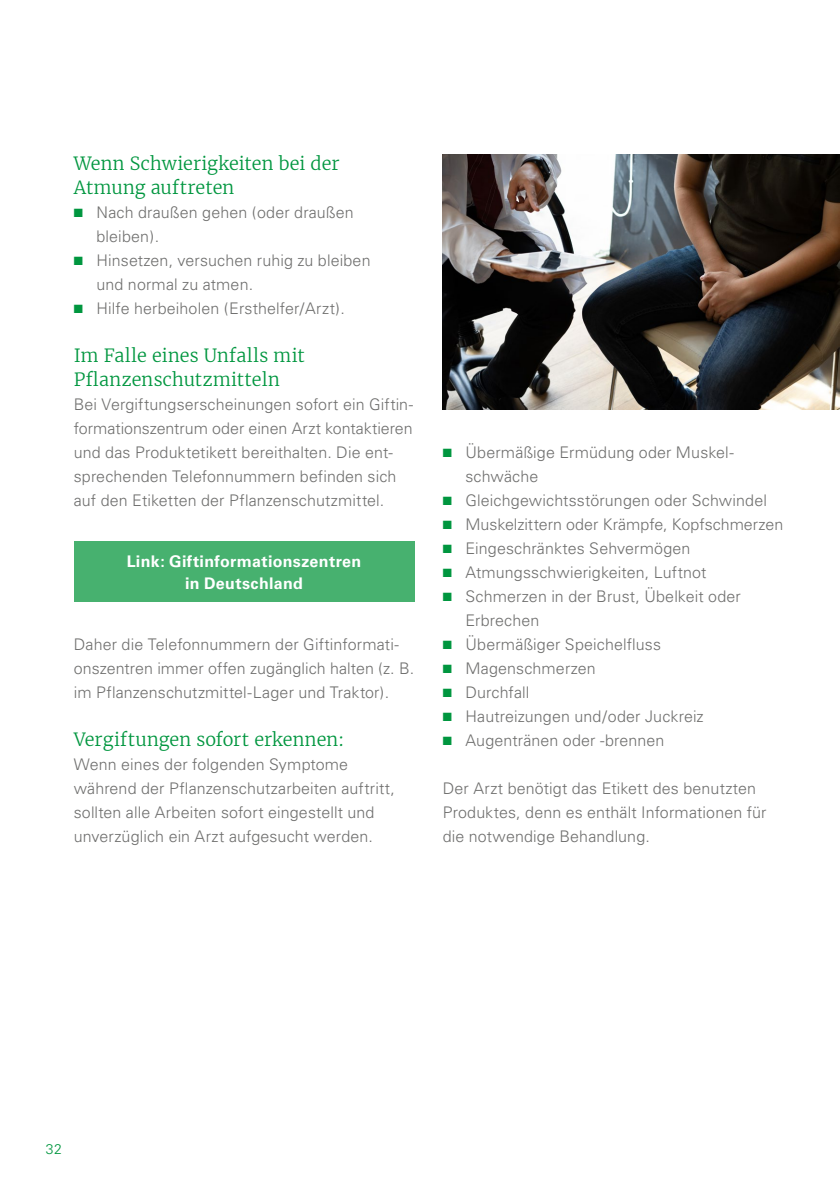
<style>
.page{position:relative;width:840px;height:1191px;background:#fff}
.page>*{position:absolute;margin:0;border:0;box-sizing:border-box;transform-origin:0 0}
.t1{font:300 18px/24px "Merriweather";letter-spacing:.005em;color:#00963f}
.t2{font:300 16px/24px "Univers";letter-spacing:.01em;color:#6f6f6e}
.t3{font:700 16px/22px "Univers";letter-spacing:.02em;color:#fff;text-align:center}
.t4{font:300 14px "Univers";color:#00963f}
.s1{color:#00963f}
</style>
<div class="page">
<img style="left:442px;top:154px;width:397px;height:256px">
<div style="left:74px;top:541px;width:340px;height:61px;background:#47b16f"></div>
<p class="t1" style="left:74px;top:151px;width:267px">Wenn Schwierigkeiten bei der<br>Atmung auftreten</p>
<p class="t2" style="left:96px;top:200px;width:259px;text-indent:-23px"><span class="s1">■</span> Nach draußen gehen (oder draußen bleiben).</p>
<p class="t2" style="left:96px;top:248px;width:275px;text-indent:-23px"><span class="s1">■</span> Hinsetzen, versuchen ruhig zu bleiben und normal zu atmen.</p>
<p class="t2" style="left:74px;top:296px;width:272px"><span class="s1">■</span> Hilfe herbeiholen (Ersthelfer/Arzt).</p>
<p class="t1" style="left:74px;top:343px;width:232px">Im Falle eines Unfalls mit<br>Pflanzenschutzmitteln</p>
<p class="t2" style="left:74px;top:392px;width:341px">Bei Vergiftungserscheinungen sofort ein Giftin&shy;formationszentrum oder einen Arzt kontaktieren und das Produktetikett bereithalten. Die ent&shy;sprechenden Telefonnummern befinden sich auf den Etiketten der Pflanzenschutzmittel.</p>
<p class="t3" style="left:127px;top:550px;width:236px">Link: Giftinformationszentren in Deutschland</p>
<p class="t2" style="left:74px;top:632px;width:342px">Daher die Telefonnummern der Giftinformati&shy;onszentren immer offen zugänglich halten (z. B. im Pflanzenschutzmittel-Lager und Traktor).</p>
<p class="t1" style="left:74px;top:727px;width:272px">Vergiftungen sofort erkennen:</p>
<p class="t2" style="left:74px;top:752px;width:322px">Wenn eines der folgenden Symptome während der Pflanzenschutzarbeiten auftritt, sollten alle Arbeiten sofort eingestellt und unverzüglich ein Arzt aufgesucht werden.</p>
<p class="t2" style="left:465px;top:440px;width:270px;text-indent:-23px"><span class="s1">■</span> Übermäßige Ermüdung oder Muskel&shy;schwäche</p>
<p class="t2" style="left:442px;top:488px;width:325px"><span class="s1">■</span> Gleichgewichtsstörungen oder Schwindel</p>
<p class="t2" style="left:442px;top:512px;width:342px"><span class="s1">■</span> Muskelzittern oder Krämpfe, Kopfschmerzen</p>
<p class="t2" style="left:442px;top:536px;width:249px"><span class="s1">■</span> Eingeschränktes Sehvermögen</p>
<p class="t2" style="left:442px;top:560px;width:265px"><span class="s1">■</span> Atmungsschwierigkeiten, Luftnot</p>
<p class="t2" style="left:465px;top:584px;width:277px;text-indent:-23px"><span class="s1">■</span> Schmerzen in der Brust, Übelkeit oder<br>Erbrechen</p>
<p class="t2" style="left:442px;top:632px;width:220px"><span class="s1">■</span> Übermäßiger Speichelfluss</p>
<p class="t2" style="left:442px;top:656px;width:154px"><span class="s1">■</span> Magenschmerzen</p>
<p class="t2" style="left:442px;top:680px;width:88px"><span class="s1">■</span> Durchfall</p>
<p class="t2" style="left:442px;top:704px;width:262px"><span class="s1">■</span> Hautreizungen und/oder Juckreiz</p>
<p class="t2" style="left:442px;top:728px;width:223px"><span class="s1">■</span> Augentränen oder -brennen</p>
<p class="t2" style="left:442px;top:776px;width:325px">Der Arzt benötigt das Etikett des benutzten<br>Produktes, denn es enthält Informationen für die notwendige Behandlung.</p>
<p class="t4" style="left:46px;top:1140px;width:17px">32</p>
</div>
